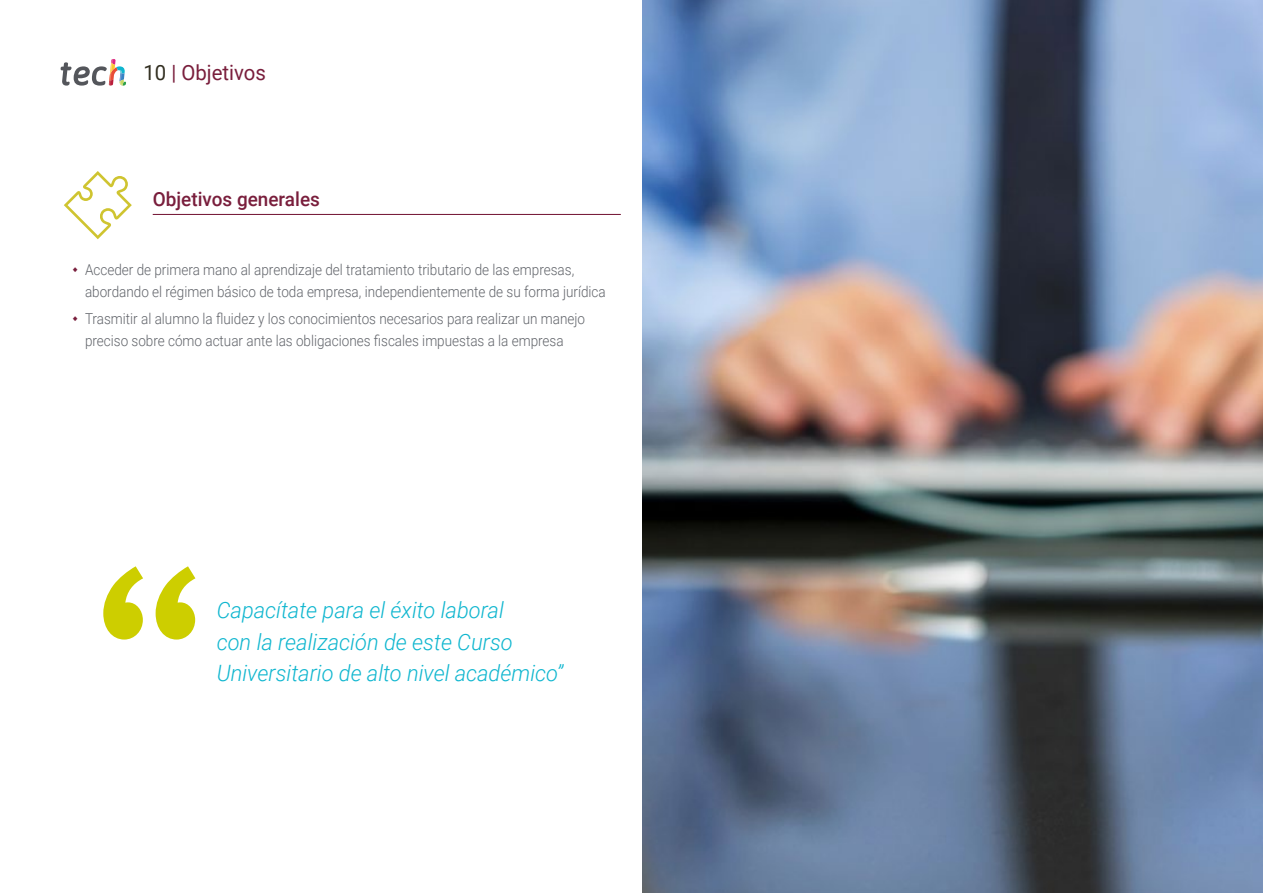
<style>
.page{position:relative;width:1263px;height:893px;background:#fff}
.page>*{position:absolute;margin:0;border:0;box-sizing:border-box;transform-origin:0 0}
.t1{font:italic 300 22.5px/31.5px "Roboto";color:#0fb6cf}
.t2{font:21px "Roboto";color:#791e3c}
.t3{font:500 19.5px "Roboto";color:#791e3c}
.t4{font:300 15px/22.5px "Roboto";color:#61646a;scale:.9 1}
.s1{color:#312e20}
</style>
<div class="page">
<svg style="left:61px;top:59px;width:65px;height:27px"></svg>
<img style="left:642px;top:0;width:621px;height:893px">
<hr style="left:153px;top:214px;width:468px;height:1px;background:#791e3c">
<svg style="left:64px;top:171px;width:68px;height:68px"></svg>
<svg style="left:103px;top:566px;width:92px;height:74px"></svg>
<h2 class="t2" style="left:144px;top:57px;width:124px"><span class="s1">10</span> | Objetivos</h2>
<h3 class="t3" style="left:153px;top:185px;width:169px">Objetivos generales</h3>
<p class="t4" style="left:85px;top:258px;width:580px">Acceder de primera mano al aprendizaje del tratamiento tributario de las empresas, abordando el régimen básico de toda empresa, independientemente de su forma jurídica</p>
<p class="t4" style="left:85px;top:307px;width:557px">Trasmitir al alumno la fluidez y los conocimientos necesarios para realizar un manejo preciso sobre cómo actuar ante las obligaciones fiscales impuestas a la empresa</p>
<h1 class="t1" style="left:217px;top:594px;width:348px">Capacítate para el éxito laboral<br>con la realización de este Curso<br>Universitario de alto nivel académico”</h1>
</div>
